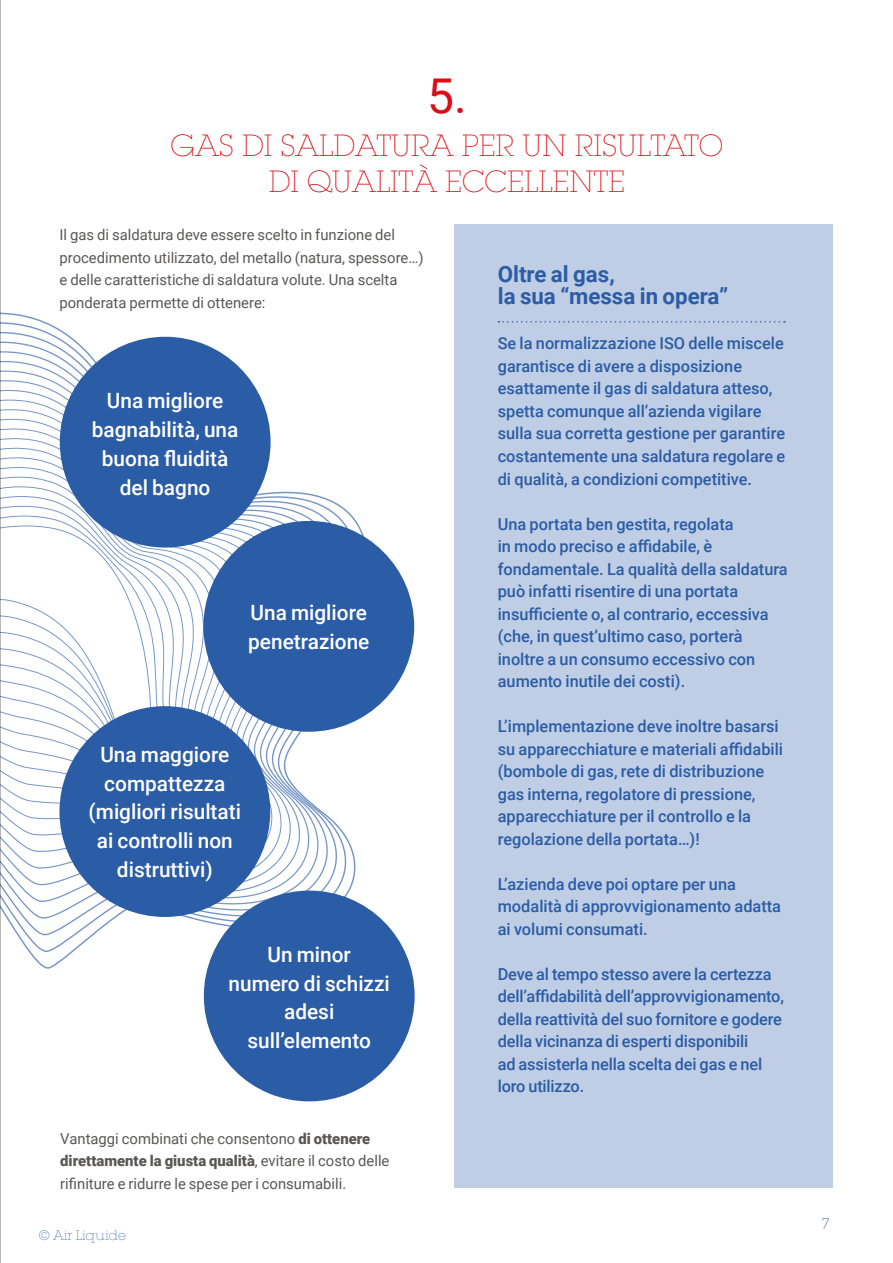
<style>
.page{position:relative;width:893px;height:1263px;background:#fff}
.page>*{position:absolute;margin:0;border:0;box-sizing:border-box;transform-origin:0 0}
.t1{font:48px "Roboto";color:#da0e16}
.t2{font:200 30px/36px "Lubalin Graph Std";color:#da0e16;text-align:center}
.t3{font:700 22.5px/22.5px "Roboto";color:#2b5ca6}
.t4{font:500 21px/28.7px "Roboto";color:#fff;text-align:center}
.t5{font:500 16.5px/22.5px "Roboto";color:#2b5ca6}
.t6{font:15px/22.5px "Roboto";color:#595857}
.t7{font:200 15px "Lubalin Graph Std";color:#1d345c}
.t8{font:200 13.5px "Lubalin Graph Std";color:#2b5ca6}
.s1{font-weight:900}
</style>
<div class="page">
<svg style="left:1px;top:340px;width:329px;height:575px"></svg>
<svg style="left:1px;top:352px;width:318px;height:554px"></svg>
<svg style="left:1px;top:363px;width:307px;height:535px"></svg>
<svg style="left:1px;top:374px;width:296px;height:516px"></svg>
<svg style="left:1px;top:385px;width:285px;height:496px"></svg>
<svg style="left:1px;top:397px;width:274px;height:476px"></svg>
<svg style="left:1px;top:464px;width:208px;height:252px"></svg>
<svg style="left:1px;top:476px;width:197px;height:235px"></svg>
<svg style="left:1px;top:487px;width:186px;height:221px"></svg>
<svg style="left:1px;top:498px;width:174px;height:471px"></svg>
<svg style="left:1px;top:510px;width:163px;height:299px"></svg>
<div style="left:454px;top:224px;width:379px;height:964px;background:#bfcee4"></div>
<hr style="left:0;top:0;width:1px;height:1263px;background:#000">
<svg style="left:498px;top:321px;width:287px;height:2px"></svg>
<div style="left:60px;top:337px;width:211px;height:211px;background:#2b5ca6;border-radius:50%"></div>
<div style="left:203px;top:521px;width:211px;height:211px;background:#2b5ca6;border-radius:50%"></div>
<div style="left:204px;top:890px;width:211px;height:211px;background:#2b5ca6;border-radius:50%"></div>
<div style="left:59px;top:706px;width:211px;height:211px;background:#2b5ca6;border-radius:50%"></div>
<h1 class="t1" style="left:427px;top:62px;width:41px">5.</h1>
<h2 class="t2" style="left:171px;top:128px;width:554px">GAS DI SALDATURA PER UN RISULTATO<br>DI QUALITÀ ECCELLENTE</h2>
<p class="t6" style="left:60px;top:223px;width:365px">Il gas di saldatura deve essere scelto in funzione del procedimento utilizzato, del metallo (natura, spessore…) e delle caratteristiche di saldatura volute. Una scelta ponderata permette di ottenere:</p>
<p class="t4" style="left:92px;top:386px;width:148px">Una migliore bagnabilità, una buona fluidità del bagno</p>
<p class="t4" style="left:248px;top:598px;width:123px;text-align:left">Una migliore penetrazione</p>
<p class="t4" style="left:89px;top:739px;width:154px">Una maggiore compattezza (migliori risultati ai controlli non distruttivi)</p>
<p class="t4" style="left:229px;top:939px;width:163px">Un minor<br>numero di schizzi adesi sull’elemento</p>
<p class="t6" style="left:60px;top:1127px;width:331px">Vantaggi combinati che consentono <span class="s1">di ottenere direttamente la giusta qualità</span>, evitare il costo delle rifiniture e ridurre le spese per i consumabili.</p>
<p class="t8" style="left:39px;top:1227px;width:88px">© Air Liquide</p>
<h3 class="t3" style="left:498px;top:262px;width:232px">Oltre al gas,<br>la sua “messa in opera”</h3>
<p class="t5" style="left:498px;top:332px;width:289px">Se la normalizzazione ISO delle miscele garantisce di avere a disposizione esattamente il gas di saldatura atteso, spetta comunque all’azienda vigilare sulla sua corretta gestione per garantire costantemente una saldatura regolare e di qualità, a condizioni competitive.</p>
<p class="t5" style="left:498px;top:512px;width:292px">Una portata ben gestita, regolata<br>in modo preciso e affidabile, è fondamentale. La qualità della saldatura può infatti risentire di una portata insufficiente o, al contrario, eccessiva (che, in quest’ultimo caso, porterà inoltre a un consumo eccessivo con aumento inutile dei costi).</p>
<p class="t5" style="left:498px;top:714px;width:287px">L’implementazione deve inoltre basarsi su apparecchiature e materiali affidabili (bombole di gas, rete di distribuzione gas interna, regolatore di pressione, apparecchiature per il controllo e la regolazione della portata…)!</p>
<p class="t5" style="left:498px;top:872px;width:285px">L’azienda deve poi optare per una modalità di approvvigionamento adatta ai volumi consumati.</p>
<p class="t5" style="left:498px;top:962px;width:288px">Deve al tempo stesso avere la certezza dell’affidabilità dell’approvvigionamento, della reattività del suo fornitore e godere della vicinanza di esperti disponibili<br>ad assisterla nella scelta dei gas e nel loro utilizzo.</p>
<p class="t7" style="left:822px;top:1215px;width:10px">7</p>
</div>
